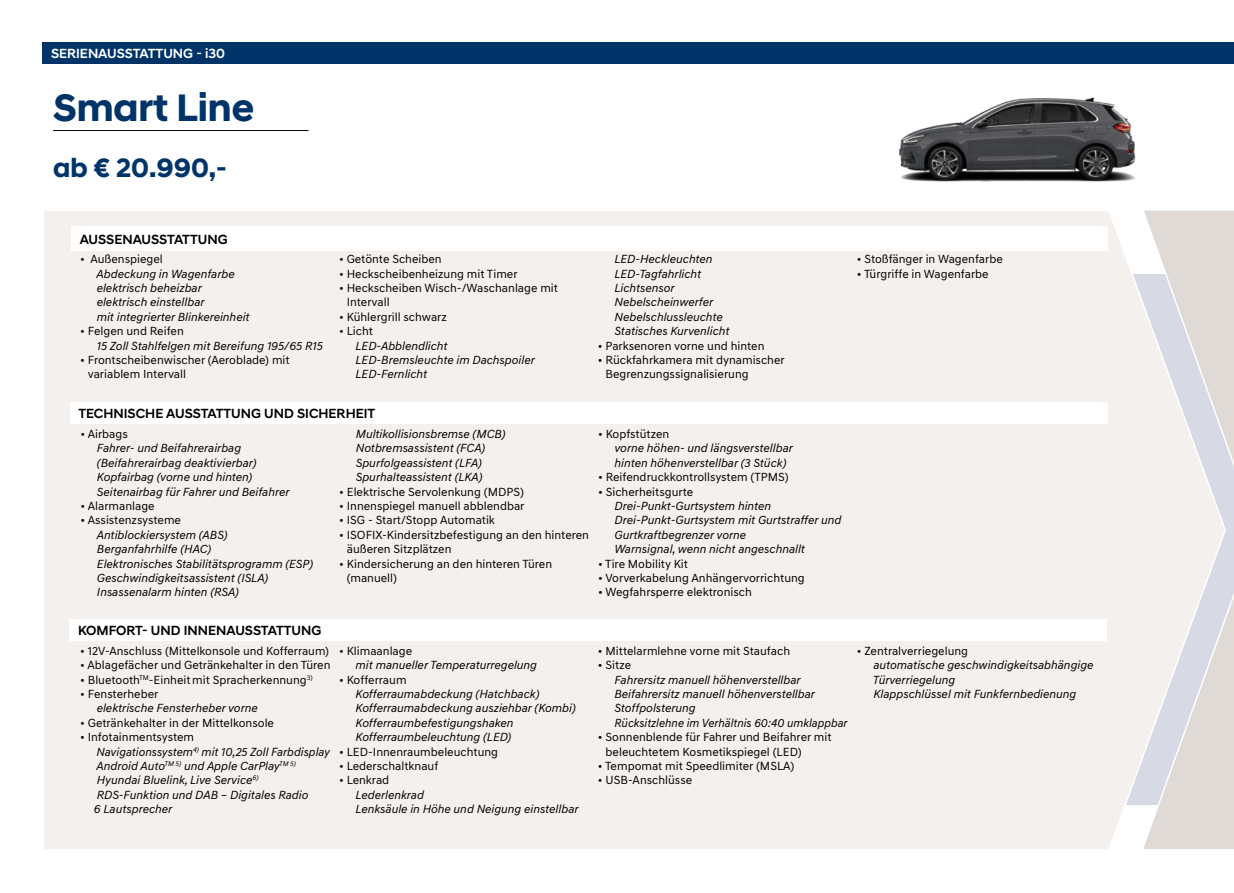
<style>
.page{position:relative;width:1234px;height:893px;background:#fff}
.page>*{position:absolute;margin:0;border:0;box-sizing:border-box;transform-origin:0 0}
.t1{font:700 39px "Hyundai Sans Head";color:#003469}
.t2{font:700 27px "Hyundai Sans Head";color:#003469}
.t3{font:500 13.5px "Hyundai Sans Head";color:#000}
.t4{font:500 13.5px "Hyundai Sans Head";color:#fff}
.t5{font:italic 12px/14.4px "Hyundai Sans Text";color:#000}
.t6{font:12px/14.4px "Hyundai Sans Text";color:#000}
.s1{font-style:normal}
</style>
<div class="page">
<svg style="left:1226px;top:210px;width:7px;height:639px;background:#dddada"></svg>
<div style="left:44px;top:210px;width:1182px;height:639px;background:#f3f0ee"></div>
<img style="left:899px;top:97px;width:237px;height:85px">
<div style="left:43px;top:43px;width:1190px;height:21px;background:#003469"></div>
<div style="left:71px;top:226px;width:1035px;height:24px;background:#fff"></div>
<div style="left:70px;top:403px;width:1036px;height:21px;background:#fff"></div>
<div style="left:70px;top:619px;width:1036px;height:21px;background:#fff"></div>
<hr style="left:53px;top:130px;width:255px;height:1px;background:#000">
<p class="t4" style="left:51px;top:46px;width:175px">SERIENAUSSTATTUNG - i30</p>
<h1 class="t1" style="left:53px;top:86px;width:202px">Smart Line</h1>
<h2 class="t2" style="left:53px;top:153px;width:175px">ab € 20.990,-</h2>
<p class="t3" style="left:80px;top:231px;width:149px">AUSSENAUSSTATTUNG</p>
<p class="t6" style="left:80px;top:252px;width:84px">• Außenspiegel</p>
<p class="t5" style="left:96px;top:267px;width:154px">Abdeckung in Wagenfarbe elektrisch beheizbar elektrisch einstellbar<br>mit integrierter Blinkereinheit</p>
<p class="t6" style="left:80px;top:324px;width:105px">• Felgen und Reifen</p>
<p class="t5" style="left:97px;top:339px;width:228px">15 Zoll Stahlfelgen mit Bereifung 195/65 R15</p>
<p class="t6" style="left:88px;top:353px;width:203px;text-indent:-8px">• Frontscheibenwischer (Aeroblade) mit variablem Intervall</p>
<p class="t6" style="left:339px;top:252px;width:104px">• Getönte Scheiben</p>
<p class="t6" style="left:339px;top:266px;width:180px">• Heckscheibenheizung mit Timer</p>
<p class="t6" style="left:346px;top:281px;width:213px;text-indent:-8px">• Heckscheiben Wisch-/Waschanlage mit<br>Intervall</p>
<p class="t6" style="left:339px;top:309px;width:109px">• Kühlergrill schwarz</p>
<p class="t6" style="left:339px;top:324px;width:35px">• Licht</p>
<p class="t5" style="left:355px;top:339px;width:181px">LED-Abblendlicht<br>LED-Bremsleuchte im Dachspoiler<br>LED-Fernlicht</p>
<p class="t5" style="left:614px;top:253px;width:116px">LED-Heckleuchten<br>LED-Tagfahrlicht<br>Lichtsensor<br>Nebelscheinwerfer<br>Nebelschlussleuchte<br>Statisches Kurvenlicht</p>
<p class="t6" style="left:597px;top:338px;width:168px">• Parksenoren vorne und hinten</p>
<p class="t6" style="left:605px;top:353px;width:181px;text-indent:-8px">• Rückfahrkamera mit dynamischer<br>Begrenzungssignalisierung</p>
<p class="t6" style="left:856px;top:252px;width:147px">• Stoßfänger in Wagenfarbe</p>
<p class="t6" style="left:856px;top:266px;width:133px">• Türgriffe in Wagenfarbe</p>
<p class="t3" style="left:78px;top:406px;width:298px">TECHNISCHE AUSSTATTUNG UND SICHERHEIT</p>
<p class="t6" style="left:80px;top:427px;width:49px">• Airbags</p>
<p class="t5" style="left:97px;top:442px;width:194px">Fahrer- und Beifahrerairbag (Beifahrerairbag deaktivierbar)<br>Kopfairbag (vorne und hinten)<br>Seitenairbag für Fahrer und Beifahrer</p>
<p class="t6" style="left:80px;top:499px;width:76px">• Alarmanlage</p>
<p class="t6" style="left:80px;top:513px;width:102px">• Assistenzsysteme</p>
<p class="t5" style="left:97px;top:528px;width:218px">Antiblockiersystem (ABS)<br>Berganfahrhilfe (HAC)<br>Elektronisches Stabilitätsprogramm (ESP)<br>Geschwindigkeitsassistent (ISLA)<br>Insassenalarm hinten (RSA)</p>
<p class="t5" style="left:356px;top:428px;width:151px">Multikollisionsbremse (MCB)<br>Notbremsassistent (FCA)<br>Spurfolgeassistent (LFA)<br>Spurhalteassistent (LKA)</p>
<p class="t6" style="left:339px;top:484px;width:186px">• Elektrische Servolenkung (MDPS)</p>
<p class="t6" style="left:339px;top:499px;width:187px">• Innenspiegel manuell abblendbar</p>
<p class="t6" style="left:339px;top:513px;width:157px">• ISG - Start/Stopp Automatik</p>
<p class="t6" style="left:347px;top:527px;width:244px;text-indent:-8px">• ISOFIX-Kindersitzbefestigung an den hinteren äußeren Sitzplätzen</p>
<p class="t6" style="left:347px;top:556px;width:207px;text-indent:-8px">• Kindersicherung an den hinteren Türen (manuell)</p>
<p class="t3" style="left:78px;top:622px;width:244px">KOMFORT- UND INNENAUSSTATTUNG</p>
<p class="t6" style="left:80px;top:643px;width:250px">• 12V-Anschluss (Mittelkonsole und Kofferraum)</p>
<p class="t6" style="left:80px;top:658px;width:252px">• Ablagefächer und Getränkehalter in den Türen</p>
<p class="t6" style="left:80px;top:672px;width:234px">• Bluetooth<sup>TM</sup>-Einheitmit Spracherkennung<sup>3)</sup></p>
<p class="t6" style="left:80px;top:687px;width:80px">• Fensterheber</p>
<p class="t5" style="left:97px;top:702px;width:163px">elektrische Fensterheber vorne</p>
<p class="t6" style="left:80px;top:715px;width:195px">• Getränkehalter in der Mittelkonsole</p>
<p class="t5" style="left:94px;top:731px;width:237px;text-indent:-14px"><span class="s1">• Infotainmentsystem<br></span>Navigationssystem<sup>4)</sup> mit 10,25 Zoll Farbdisplay Android Auto<sup>TM</sup> <sup>5)</sup> und Apple CarPlay<sup>TM</sup> <sup>5)<br></sup>Hyundai Bluelink, Live Service<sup>6)<br></sup>RDS-Funktion und DAB – Digitales Radio<br>6 Lautsprecher</p>
<p class="t6" style="left:339px;top:643px;width:75px">• Klimaanlage</p>
<p class="t5" style="left:355px;top:659px;width:183px">mit manueller Temperaturregelung</p>
<p class="t6" style="left:339px;top:672px;width:69px">• Kofferraum</p>
<p class="t5" style="left:355px;top:688px;width:222px">Kofferraumabdeckung (Hatchback)<br>Kofferraumabdeckung ausziehbar (Kombi)<br>Kofferraumbefestigungshaken Kofferraumbeleuchtung (LED)</p>
<p class="t6" style="left:339px;top:744px;width:160px">• LED-Innenraumbeleuchtung</p>
<p class="t6" style="left:339px;top:759px;width:101px">• Lederschaltknauf</p>
<p class="t6" style="left:339px;top:773px;width:52px">• Lenkrad</p>
<p class="t5" style="left:355px;top:788px;width:224px">Lederlenkrad<br>Lenksäule in Höhe und Neigung einstellbar</p>
<p class="t6" style="left:598px;top:427px;width:73px">• Kopfstützen</p>
<p class="t5" style="left:614px;top:442px;width:180px">vorne höhen- und längsverstellbar hinten höhenverstellbar (3 Stück)</p>
<p class="t6" style="left:598px;top:470px;width:192px">• Reifendruckkontrollsystem (TPMS)</p>
<p class="t6" style="left:598px;top:484px;width:97px">• Sicherheitsgurte</p>
<p class="t5" style="left:614px;top:500px;width:228px">Drei-Punkt-Gurtsystem hinten Drei-Punkt-Gurtsystem mit Gurtstraffer und Gurtkraftbegrenzer vorne<br>Warnsignal, wenn nicht angeschnallt</p>
<p class="t6" style="left:598px;top:556px;width:91px">• Tire Mobility Kit</p>
<p class="t6" style="left:598px;top:571px;width:208px">• Vorverkabelung Anhängervorrichtung</p>
<p class="t6" style="left:598px;top:585px;width:155px">• Wegfahrsperre elektronisch</p>
<p class="t6" style="left:597px;top:643px;width:194px">• Mittelarmlehne vorne mit Staufach</p>
<p class="t6" style="left:597px;top:658px;width:35px">• Sitze</p>
<p class="t5" style="left:614px;top:673px;width:234px">Fahrersitz manuell höhenverstellbar Beifahrersitz manuell höhenverstellbar Stoffpolsterung<br>Rücksitzlehne im Verhältnis 60:40 umklappbar</p>
<p class="t6" style="left:605px;top:730px;width:227px;text-indent:-8px">• Sonnenblende für Fahrer und Beifahrer mit beleuchtetem Kosmetikspiegel (LED)</p>
<p class="t6" style="left:597px;top:759px;width:198px">• Tempomat mit Speedlimiter (MSLA)</p>
<p class="t6" style="left:597px;top:773px;width:96px">• USB-Anschlüsse</p>
<p class="t6" style="left:856px;top:643px;width:113px">• Zentralverriegelung</p>
<p class="t5" style="left:872px;top:659px;width:222px">automatische geschwindigkeitsabhängige<br>Türverriegelung<br>Klappschlüssel mit Funkfernbedienung</p>
</div>
